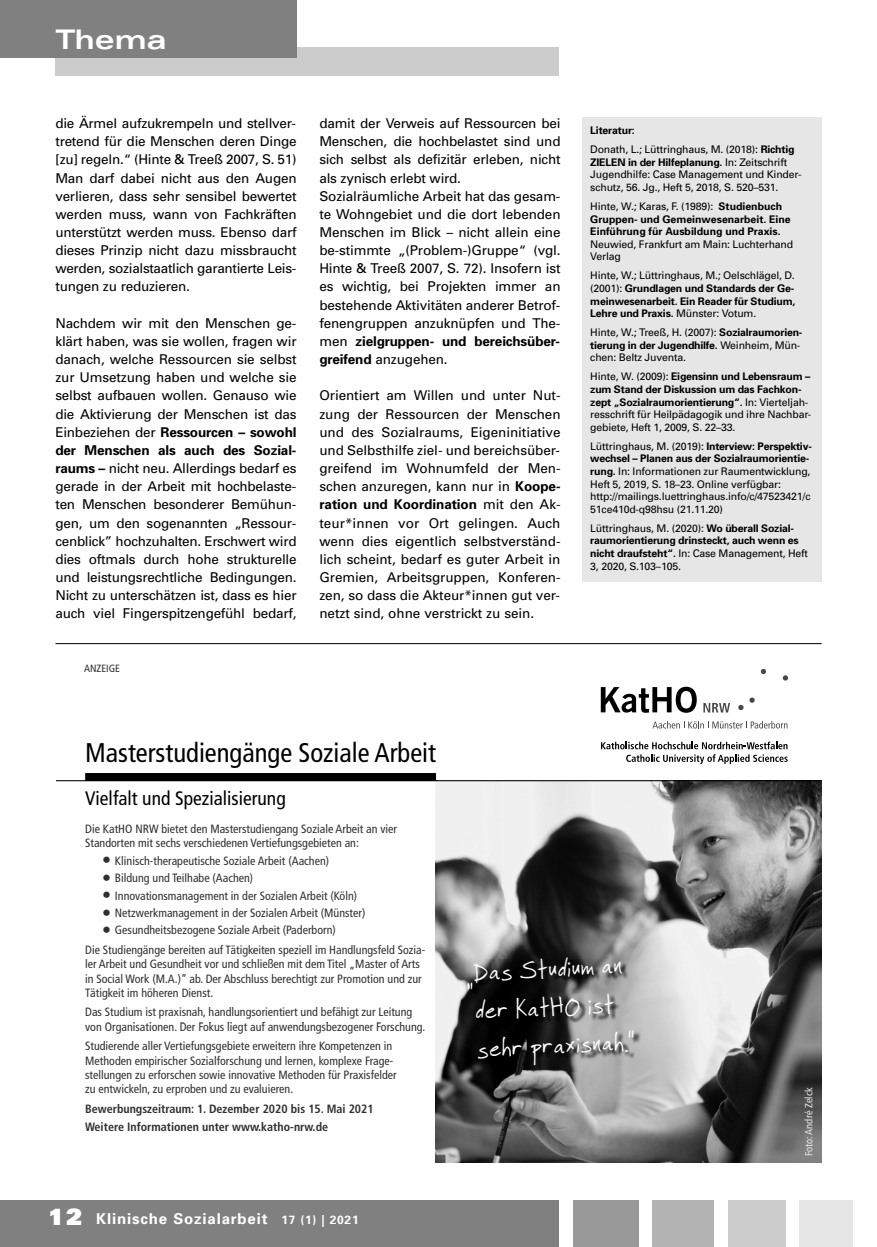
<style>
.page{position:relative;width:877px;height:1247px;background:#fff}
.page>*{position:absolute;margin:0;border:0;box-sizing:border-box;transform-origin:0 0}
.t1{font:27px/38.2px "Faraco Hand+T42";color:#fdfdfd}
.t2{font:condensed 27px "Frutiger LT Std";color:#000}
.t3{font:700 expanded 27px "Univers";color:#fff}
.t4{font:condensed 19.5px "Frutiger LT Std";color:#000}
.t5{font:700 15px "Univers";letter-spacing:.055em;color:#fff}
.t6{font:13.5px/18.1px "Univers";letter-spacing:-.01em;color:#000;text-align:justify}
.t7{font:condensed 12px/14.2px "Frutiger LT Std";color:#2f2f2f}
.t8{font:700 condensed 12px/18.5px "Frutiger LT Std";color:#2f2f2f}
.t9{font:10.5px/12.6px "Univers";letter-spacing:-.015em;color:#000}
.t10{font:700 10.5px/12.6px "Univers";letter-spacing:-.015em;color:#000}
.t11{font:condensed 10.5px "Frutiger LT Std";color:#e4e4e4}
.t12{font:condensed 10.5px "Frutiger LT Std";color:#2f2f2f}
.s1{font-weight:700}
.s2{font-weight:400}
.s3{font-size:18px}
.s4{font-weight:900;font-size:22.5px}
.s5{font-size:12px}
</style>
<div class="page">
<div style="left:55px;top:47px;width:503px;height:29px;background:#ccc"></div>
<div style="left:0;top:0;width:296px;height:58px;background:#808080"></div>
<div style="left:0;top:1199px;width:558px;height:47px;background:#808080"></div>
<div style="left:798px;top:1199px;width:53px;height:47px;background:#e6e6e6"></div>
<div style="left:727px;top:1199px;width:58px;height:47px;background:#ccc"></div>
<div style="left:652px;top:1199px;width:61px;height:47px;background:#b3b3b3"></div>
<div style="left:572px;top:1199px;width:66px;height:47px;background:#999"></div>
<img style="left:435px;top:781px;width:386px;height:381px">
<svg style="left:703px;top:703px;width:26px;height:9px"></svg>
<svg style="left:601px;top:741px;width:186px;height:23px"></svg>
<svg style="left:760px;top:668px;width:5px;height:6px"></svg>
<svg style="left:738px;top:704px;width:5px;height:6px"></svg>
<svg style="left:782px;top:675px;width:5px;height:5px"></svg>
<svg style="left:749px;top:697px;width:5px;height:5px"></svg>
<svg style="left:600px;top:686px;width:96px;height:26px"></svg>
<svg style="left:652px;top:721px;width:135px;height:7px"></svg>
<hr style="left:57px;top:780px;width:764px;height:1px;background:#000">
<div style="left:85px;top:773px;width:351px;height:7px;background:#000"></div>
<img style="left:473px;top:956px;width:135px;height:2px">
<img style="left:468px;top:958px;width:173px;height:114px">
<img style="left:608px;top:958px;width:14px;height:25px">
<svg style="left:608px;top:956px;width:14px;height:2px"></svg>
<img style="left:470px;top:1029px;width:163px;height:36px">
<img style="left:804px;top:1087px;width:8px;height:20px">
<img style="left:804px;top:1110px;width:8px;height:41px">
<svg style="left:804px;top:1151px;width:8px;height:4px"></svg>
<hr style="left:55px;top:643px;width:766px;height:1px;background:#000">
<div style="left:581px;top:117px;width:240px;height:465px;background:#e6e6e6"></div>
<svg style="left:467px;top:982px;width:5px;height:7px"></svg>
<h1 class="t3" style="left:55px;top:29px;width:113px">Thema</h1>
<p class="t6" style="left:55px;top:115px;width:242px">die Ärmel aufzukrempeln und stellver&shy;tretend für die Menschen deren Dinge [zu] regeln.“ (Hinte &amp; Treeß 2007, S. 51)<br>Man darf dabei nicht aus den Augen verlieren, dass sehr sensibel bewertet werden muss, wann von Fachkräften un terstützt werden muss. Ebenso darf dieses Prinzip nicht dazu missbraucht werden, sozialstaatlich garantierte Leis - tungen zu reduzieren.</p>
<p class="t6" style="left:55px;top:315px;width:242px">Nachdem wir mit den Menschen ge - klärt haben, was sie wollen, fragen wir danach, welche Ressourcen sie selbst zur Umset zung haben und welche sie selbst aufbauen wollen. Genauso wie die Akti vie rung der Menschen ist das Ein beziehen der <span class="s1">Ressourcen – sowohl der Menschen als auch des Sozial - raums –</span> nicht neu. Allerdings bedarf es gerade in der Arbeit mit hochbelaste&shy;ten Menschen besonderer Bemühun - gen, um den sogenannten „Ressour - cen blick” hochzuhalten. Erschwert wird dies oftmals durch hohe strukturelle und leistungsrechtliche Bedin gun gen.<br>Nicht zu unterschätzen ist, dass es hier auch viel Fingerspit zen gefühl be darf,</p>
<p class="t12" style="left:84px;top:664px;width:38px">ANZEIGE</p>
<p class="t6" style="left:319px;top:115px;width:242px;text-align:left">damit der Verweis auf Ressourcen bei Menschen, die hochbelastet sind und sich selbst als defizitär erleben, nicht als zynisch erlebt wird.<br>Sozialräumliche Arbeit hat das gesam&shy;te Wohngebiet und die dort lebenden Menschen im Blick – nicht allein eine be-stimmte „(Problem-)Gruppe“ (vgl.<br>Hinte &amp; Treeß 2007, S. 72). Insofern ist es wichtig, bei Projekten immer an bestehende Aktivitäten anderer Be trof - fenen grup pen anzuknüpfen und The - men <span class="s1">ziel grup pen- und bereichsüber&shy;greifend</span> anzugehen.</p>
<p class="t6" style="left:319px;top:388px;width:242px">Orientiert am Willen und unter Nut - zung der Ressourcen der Menschen und des Sozialraums, Eigeninitiative und Selbsthilfe ziel- und bereichsüber&shy;greifend im Wohnumfeld der Men - schen anzuregen, kann nur in <span class="s1">Koope - ration und Koordination</span> mit den Ak - teur*innen vor Ort gelingen. Auch wenn dies eigentlich selbstverständ&shy;lich scheint, bedarf es guter Arbeit in Gremien, Arbeitsgruppen, Konferen - zen, so dass die Akteur*innen gut ver&shy;netzt sind, ohne verstrickt zu sein.</p>
<h1 class="t2" style="left:85px;top:742px;width:352px">Masterstudiengänge Soziale Arbeit</h1>
<h2 class="t4" style="left:85px;top:790px;width:202px">Vielfalt und Spezialisierung</h2>
<p class="t9" style="left:590px;top:122px;width:206px;line-height:19px"><span class="s1">Literatur:<br></span>Donath, L.; Lüttringhaus, M. (2018): <span class="s1">Richtig</span></p>
<p class="t9" style="left:590px;top:157px;width:212px"><span class="s1">ZIELEN in der Hilfeplanung.</span> In: Zeitschrift<br>Jugendhilfe: Case Management und Kinder&shy;schutz, 56. Jg., Heft 5, 2018, S. 520–531.</p>
<p class="t10" style="left:590px;top:201px;width:202px"><span class="s2">Hinte, W.; Karas, F. (1989):</span> Studienbuch<br>Gruppen- und Gemeinwesenarbeit. Eine<br>Einführung für Ausbildung und Praxis.</p>
<p class="t9" style="left:590px;top:239px;width:204px">Neuwied, Frankfurt am Main: Luchterhand<br>Verlag</p>
<p class="t10" style="left:590px;top:270px;width:206px"><span class="s2">Hinte, W.; Lüttringhaus, M.; Oelschlägel, D. (2001):</span> Grundlagen und Standards der Ge&shy;meinwesenarbeit. Ein Reader für Studium, Lehre und Praxis. <span class="s2">Münster: Votum.</span></p>
<p class="t9" style="left:590px;top:327px;width:213px">Hinte, W.; Treeß, H. (2007): <span class="s1">Sozialraumorien&shy;tierung in der Jugendhilfe.</span> Weinheim, Mün&shy;chen: Beltz Juventa.</p>
<p class="t9" style="left:590px;top:371px;width:222px">Hinte, W. (2009): <span class="s1">Eigensinn und Lebensraum – zum Stand der Diskussion um das Fachkon&shy;zept „Sozialraumorientierung“.</span> In: Vierteljah&shy;resschrift für Heilpädagogik und ihre Nachbar&shy;gebiete, Heft 1, 2009, S. 22–33.</p>
<p class="t9" style="left:590px;top:440px;width:223px">Lüttringhaus, M. (2019): <span class="s1">Interview: Perspektiv&shy;wechsel – Planen aus der Sozialraumorientie&shy;rung.</span> In: Informationen zur Raumentwicklung, Heft 5, 2019, S. 18–23. Online verfügbar: http://mailings.luettringhaus.info/c/47523421/c 51ce410d-q98hsu (21.11.20)</p>
<p class="t10" style="left:590px;top:522px;width:219px"><span class="s2">Lüttringhaus, M. (2020):</span> Wo überall Sozial&shy;raumorientierung drinsteckt, auch wenn es nicht draufsteht“. <span class="s2">In: Case Management, Heft 3, 2020, S.103–105.</span></p>
<p class="t7" style="left:85px;top:822px;width:313px">Die KatHO NRW bietet den Masterstudiengang Soziale Arbeit an vier<br>Standorten mit sechs verschiedenen Vertiefungsgebieten an:</p>
<p class="t7" style="left:102px;top:854px;width:228px"><span class="s3">•</span> Klinisch-therapeutische Soziale Arbeit (Aachen)</p>
<p class="t7" style="left:102px;top:871px;width:152px"><span class="s3">•</span> Bildung und Teilhabe (Aachen)</p>
<p class="t7" style="left:102px;top:889px;width:256px"><span class="s3">•</span> Innovationsmanagement in der Sozialen Arbeit (Köln)</p>
<p class="t7" style="left:102px;top:906px;width:264px"><span class="s3">•</span> Netzwerkmanagement in der Sozialen Arbeit (Münster)</p>
<p class="t7" style="left:85px;top:921px;width:341px;line-height:19.5px;text-indent:17px"><span class="s3">•</span> Gesundheitsbezogene Soziale Arbeit (Paderborn)<br>Die Studiengänge bereiten auf Tätigkeiten speziell im Handlungsfeld Sozia-</p>
<p class="t7" style="left:85px;top:957px;width:338px">ler Arbeit und Gesundheit vor und schließen mit dem Titel „Master of Arts in Social Work (M.A.)” ab. Der Abschluss berechtigt zur Promotion und zur<br>Tätigkeit im höheren Dienst.</p>
<p class="t7" style="left:85px;top:1005px;width:328px">Das Studium ist praxisnah, handlungsorientiert und befähigt zur Leitung</p>
<p class="t7" style="left:85px;top:1017px;width:341px;line-height:19.5px">von Organisationen. Der Fokus liegt auf anwendungsbezogener Forschung.<br>Studierende aller Vertiefungsgebiete erweitern ihre Kompetenzen in</p>
<p class="t7" style="left:85px;top:1053px;width:313px">Methoden empirischer Sozialforschung und lernen, komplexe Frage&shy;stellungen zu erforschen sowie innovative Methoden für Praxisfelder zu entwickeln, zu erproben und zu evaluieren.</p>
<p class="t8" style="left:85px;top:1099px;width:290px">Bewerbungszeitraum: 1. Dezember 2020 bis 15. Mai 2021<br>Weitere Informationen unter www.katho-nrw.de</p>
<p class="t5" style="left:49px;top:1212px;width:311px"><span class="s4">12</span> Klinische Sozialarbeit <span class="s5">17 (1) | 2021</span></p>
<h1 class="t1" style="left:472px;top:952px;width:151px;rotate:-3deg">Das St du ium an der KatHO ist</h1>
<h1 class="t1" style="left:476px;top:1029px;width:160px;rotate:-3deg">sehr praxisnah.“</h1>
<p class="t11" style="left:804px;top:1155px;width:70px;rotate:-90deg">Foto: André Zelck</p>
</div>
